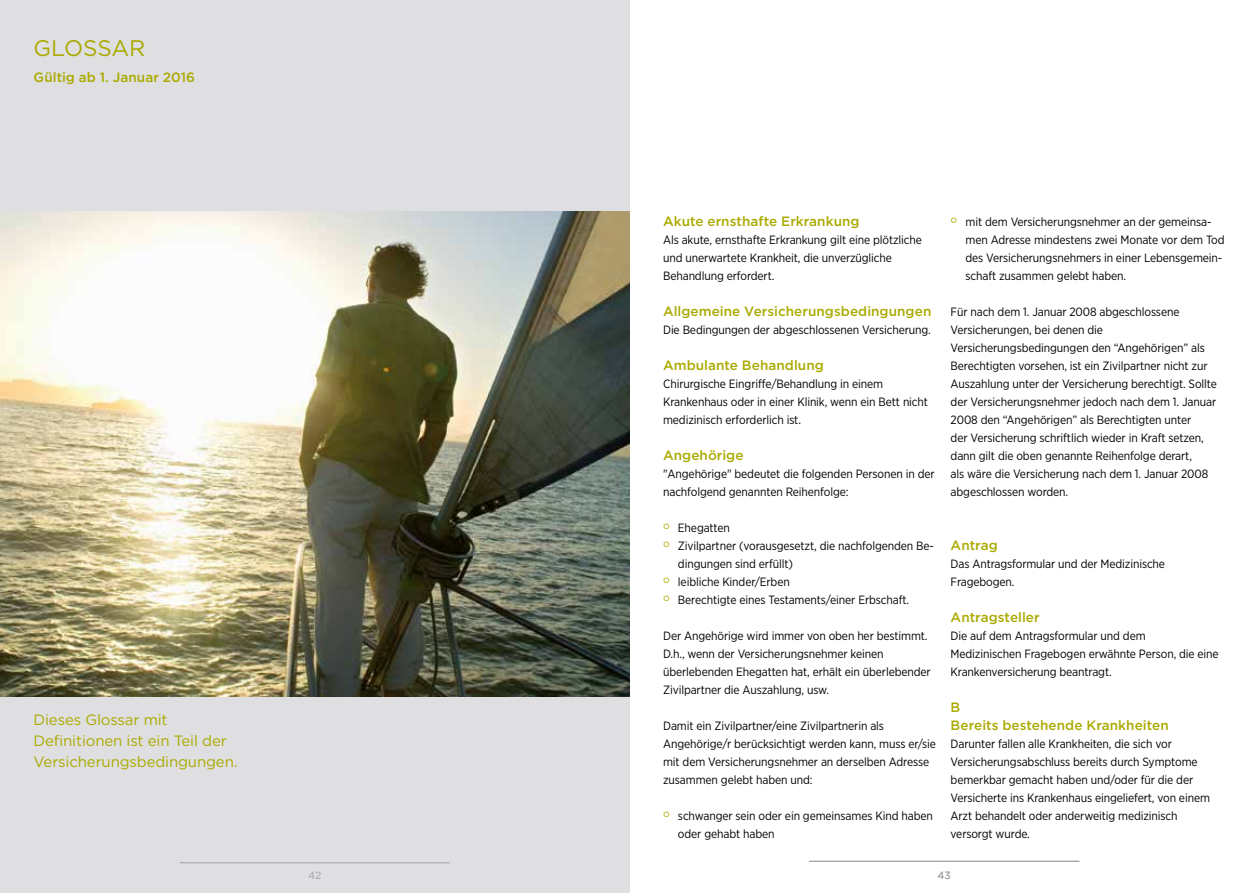
<style>
.page{position:relative;width:1259px;height:893px;background:#fff}
.page>*{position:absolute;margin:0;border:0;box-sizing:border-box;transform-origin:0 0}
.t1{font:22.5px "Gotham";letter-spacing:-.01em;color:#aa0}
.t2{font:15px/21px "Gotham";letter-spacing:-.01em;color:#aa0}
.t3{font:500 13.5px/18px "Gotham";letter-spacing:.005em;color:#aa0}
.t4{font:12px/18px "Gotham Narrow";letter-spacing:-.01em;color:#000}
.t5{font:10.5px "Gotham";color:#a2a3a7}
</style>
<div class="page">
<div style="left:0;top:0;width:629px;height:893px;background:#dfdfe1"></div>
<img style="left:0;top:212px;width:629px;height:484px">
<hr style="left:180px;top:862px;width:270px;height:1px;background:#a2a3a7">
<hr style="left:809px;top:861px;width:270px;height:1px;background:#a2a3a7">
<h1 class="t1" style="left:34px;top:34px;width:113px">GLOSSAR</h1>
<p class="t3" style="left:34px;top:68px;width:163px">Gültig ab 1. Januar 2016</p>
<p class="t2" style="left:34px;top:708px;width:205px">Dieses Glossar mit<br>Definitionen ist ein Teil der<br>Versicherungsbedingungen.</p>
<p class="t3" style="left:663px;top:212px;width:198px">Akute ernsthafte Erkrankung</p>
<p class="t4" style="left:663px;top:230px;width:260px">Als akute, ernsthafte Erkrankung gilt eine plötzliche und unerwartete Krankheit, die unverzügliche<br>Behandlung erfordert.</p>
<p class="t3" style="left:663px;top:302px;width:270px">Allgemeine Versicherungsbedingungen</p>
<p class="t4" style="left:663px;top:320px;width:269px">Die Bedingungen der abgeschlossenen Versicherung.</p>
<p class="t3" style="left:663px;top:356px;width:162px">Ambulante Behandlung</p>
<p class="t4" style="left:663px;top:374px;width:266px">Chirurgische Eingriffe/Behandlung in einem<br>Krankenhaus oder in einer Klinik, wenn ein Bett nicht medizinisch erforderlich ist.</p>
<p class="t3" style="left:663px;top:446px;width:82px">Angehörige</p>
<p class="t4" style="left:663px;top:464px;width:273px">"Angehörige" bedeutet die folgenden Personen in der nachfolgend genannten Reihenfolge:</p>
<p class="t4" style="left:678px;top:518px;width:257px">Ehegatten<br>Zivilpartner (vorausgesetzt, die nachfolgenden Be&shy;dingungen sind erfüllt)<br>leibliche Kinder/Erben<br>Berechtigte eines Testaments/einer Erbschaft.</p>
<p class="t4" style="left:663px;top:626px;width:269px">Der Angehörige wird immer von oben her bestimmt.<br>D.h., wenn der Versicherungsnehmer keinen überlebenden Ehegatten hat, erhält ein überlebender Zivilpartner die Auszahlung, usw.</p>
<p class="t4" style="left:663px;top:716px;width:274px">Damit ein Zivilpartner/eine Zivilpartnerin als Angehörige/r berücksichtigt werden kann, muss er/sie mit dem Versicherungsnehmer an derselben Adresse zusammen gelebt haben und:</p>
<p class="t4" style="left:678px;top:806px;width:256px">schwanger sein oder ein gemeinsames Kind haben oder gehabt haben</p>
<p class="t4" style="left:965px;top:212px;width:261px">mit dem Versicherungsnehmer an der gemeinsa&shy;men Adresse mindestens zwei Monate vor dem Tod des Versicherungsnehmers in einer Lebensgemein&shy;schaft zusammen gelebt haben.</p>
<p class="t4" style="left:950px;top:302px;width:268px">Für nach dem 1. Januar 2008 abgeschlossene Versicherungen, bei denen die Versicherungsbedingungen den “Angehörigen” als Berechtigten vorsehen, ist ein Zivilpartner nicht zur Auszahlung unter der Versicherung berechtigt. Sollte der Versicherungsnehmer jedoch nach dem 1. Januar 2008 den “Angehörigen” als Berechtigten unter<br>der Versicherung schriftlich wieder in Kraft setzen, dann gilt die oben genannte Reihenfolge derart,<br>als wäre die Versicherung nach dem 1. Januar 2008 abgeschlossen worden.</p>
<p class="t3" style="left:950px;top:536px;width:49px">Antrag</p>
<p class="t4" style="left:950px;top:554px;width:216px">Das Antragsformular und der Medizinische<br>Fragebogen.</p>
<p class="t3" style="left:950px;top:608px;width:91px">Antragsteller</p>
<p class="t4" style="left:950px;top:626px;width:270px">Die auf dem Antragsformular und dem<br>Medizinischen Fragebogen erwähnte Person, die eine<br>Krankenversicherung beantragt.</p>
<p class="t3" style="left:950px;top:698px;width:220px">B<br>Bereits bestehende Krankheiten</p>
<p class="t4" style="left:950px;top:734px;width:261px">Darunter fallen alle Krankheiten, die sich vor Versicherungsabschluss bereits durch Symptome bemerkbar gemacht haben und/oder für die der Versicherte ins Krankenhaus eingeliefert, von einem Arzt behandelt oder anderweitig medizinisch versorgt wurde.</p>
<p class="t5" style="left:308px;top:868px;width:15px">42</p>
<p class="t5" style="left:937px;top:868px;width:15px">43</p>
</div>
